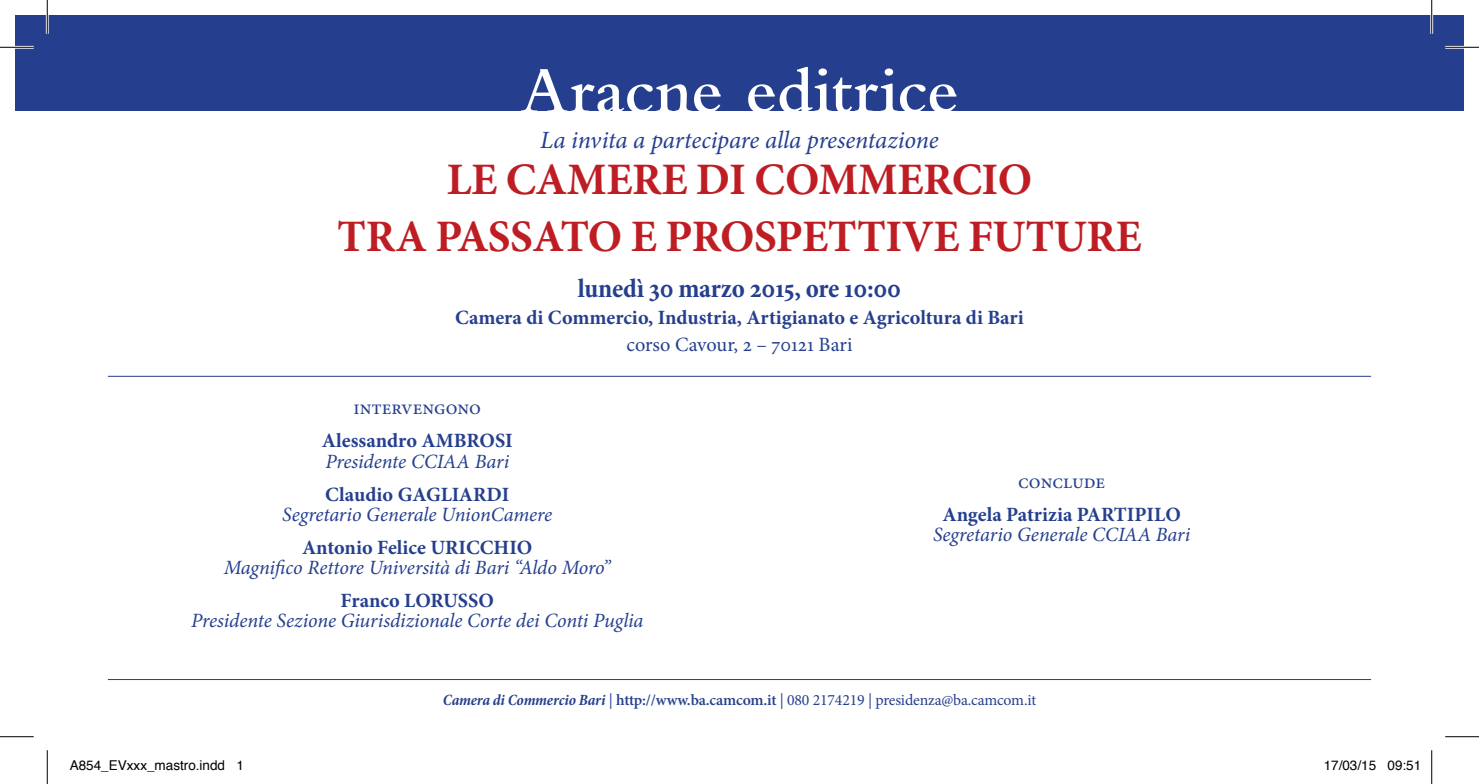
<style>
.page{position:relative;width:1479px;height:784px;background:#fff}
.page>*{position:absolute;margin:0;border:0;box-sizing:border-box;transform-origin:0 0}
.t1{font:600 67.5px "Bembo Std";color:#fff}
.t2{font:700 45px/56.9px "Minion Pro";letter-spacing:-.01em;color:#be1e23;text-align:center}
.t3{font:700 condensed 27px "Minion Pro";letter-spacing:-.01em;color:#253f8e}
.t4{font:italic 24.75px "Minion Pro";letter-spacing:-.01em;color:#253f8e}
.t5{font:italic 20.25px "Minion Pro";letter-spacing:-.005em;color:#253f8e}
.t6{font:700 20.25px "Minion Pro";color:#253f8e}
.t7{font:20.25px "Minion Pro";color:#253f8e}
.t8{font:15.75px "Minion Pro";letter-spacing:-.01em;color:#253f8e}
.t9{font:13.5px "Helvetica";color:#000}
.s1{font-weight:700;font-style:italic;font-stretch:condensed}
.s2{font-weight:600}
</style>
<div class="page">
<hr style="left:108px;top:376px;width:1263px;height:1px;background:#253f8e">
<hr style="left:108px;top:679px;width:1263px;height:1px;background:#253f8e">
<div style="left:15px;top:15px;width:1448px;height:96px;background:#253f8e"></div>
<hr style="left:0;top:46px;width:34px;height:3px;background:#fff">
<hr style="left:1445px;top:46px;width:34px;height:3px;background:#fff">
<hr style="left:46px;top:0;width:3px;height:34px;background:#fff">
<hr style="left:1430px;top:0;width:3px;height:34px;background:#fff">
<hr style="left:0;top:47px;width:34px;height:1px;background:#000">
<hr style="left:1445px;top:47px;width:34px;height:1px;background:#000">
<hr style="left:0;top:736px;width:34px;height:1px;background:#000">
<hr style="left:1445px;top:736px;width:34px;height:1px;background:#000">
<hr style="left:47px;top:0;width:1px;height:34px;background:#000">
<hr style="left:47px;top:750px;width:1px;height:33px;background:#000">
<hr style="left:1431px;top:0;width:1px;height:34px;background:#000">
<hr style="left:1431px;top:750px;width:1px;height:33px;background:#000">
<h1 class="t1" style="left:520px;top:54px;width:440px">Aracne editrice</h1>
<p class="t4" style="left:540px;top:123px;width:400px">La invita a partecipare alla presentazione</p>
<h2 class="t2" style="left:337px;top:151px;width:806px">le camere di commercio<br>tra passato e prospettive future</h2>
<h3 class="t3" style="left:578px;top:270px;width:325px">lunedì 30 marzo 2015, ore 10:00</h3>
<p class="t6" style="left:455px;top:303px;width:570px">Camera di Commercio, Industria, Artigianato e Agricoltura di Bari</p>
<p class="t7" style="left:626px;top:331px;width:227px">corso Cavour, 2 – 70121 Bari</p>
<p class="t7" style="left:353px;top:394px;width:129px">intervengono</p>
<p class="t6" style="left:322px;top:426px;width:157px">Alessandro AMBROSI</p>
<p class="t5" style="left:325px;top:447px;width:185px">Presidente CCIAA Bari</p>
<p class="t6" style="left:325px;top:479px;width:128px">Claudio GAGLIARDI</p>
<p class="t5" style="left:282px;top:500px;width:272px">Segretario Generale UnionCamere</p>
<p class="t6" style="left:302px;top:533px;width:142px">Antonio Felice URICC</p>
<p class="t6" style="left:493px;top:533px;width:28px">HIO</p>
<p class="t5" style="left:224px;top:553px;width:388px">Magnifico Rettore Università di Bari “Aldo Moro”</p>
<p class="t6" style="left:341px;top:586px;width:78px">Franco LORUSSO</p>
<p class="t5" style="left:191px;top:607px;width:454px">Presidente Sezione Giurisdizionale Corte dei Conti Puglia</p>
<p class="t7" style="left:1018px;top:467px;width:89px">conclude</p>
<p class="t6" style="left:942px;top:500px;width:147px">Angela Patrizia PARTIPILO</p>
<p class="t5" style="left:933px;top:520px;width:259px">Segretario Generale CCIAA Bari</p>
<p class="t8" style="left:443px;top:689px;width:595px"><span class="s1">Camera di Commercio Bari</span> | <span class="s2">http://www.ba.camcom.it</span> | 080 2174219 | presidenza@ba.camcom.it</p>
<p class="t9" style="left:70px;top:755px;width:176px">A854_EVxxx_mastro.indd 1</p>
<p class="t9" style="left:1323px;top:755px;width:99px">17/03/15 09:51</p>
</div>
